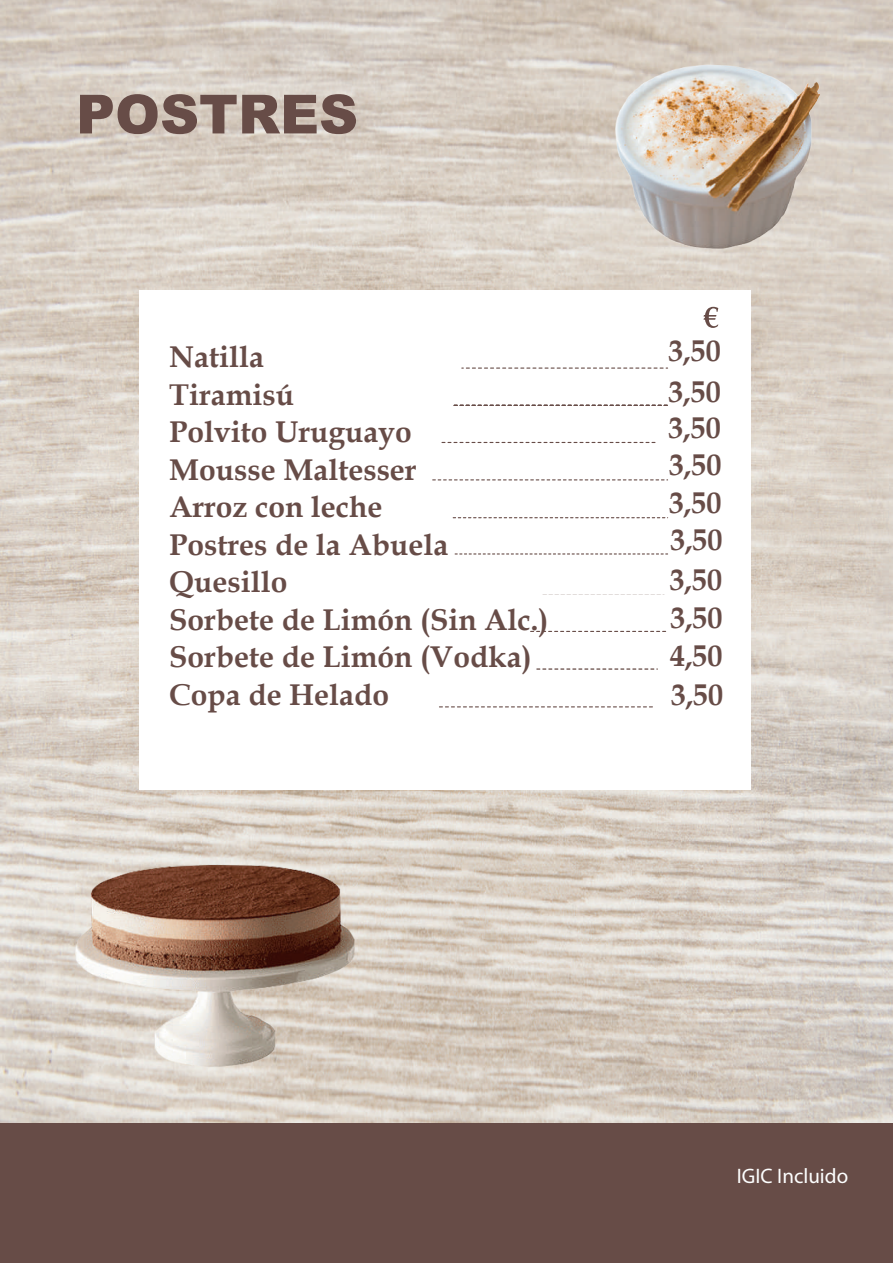
<style>
.page{position:relative;width:893px;height:1263px;background:#fff}
.page>*{position:absolute;margin:0;border:0;box-sizing:border-box;transform-origin:0 0}
.t1{font:900 54px "Arial";color:#674c47}
.t2{font:700 30px/37.5px "Book Antiqua";color:#674c47}
.t3{font:21px "Myriad Pro";color:#fdfefe}
</style>
<div class="page">
<img style="left:1px;top:0;width:892px;height:1124px">
<div style="left:0;top:1124px;width:893px;height:139px;background:#674c47"></div>
<div style="left:139px;top:290px;width:612px;height:500px;background:#fff"></div>
<svg style="left:462px;top:367px;width:206px;height:2px"></svg>
<svg style="left:433px;top:479px;width:235px;height:1px"></svg>
<svg style="left:453px;top:517px;width:215px;height:1px"></svg>
<svg style="left:455px;top:553px;width:213px;height:1px"></svg>
<svg style="left:531px;top:631px;width:136px;height:1px"></svg>
<svg style="left:703px;top:307px;width:15px;height:21px"></svg>
<img style="left:0;top:722px;width:579px;height:402px">
<img style="left:564px;top:42px;width:308px;height:229px">
<svg style="left:439px;top:706px;width:214px;height:1px"></svg>
<svg style="left:537px;top:668px;width:120px;height:2px"></svg>
<svg style="left:543px;top:594px;width:121px;height:1px"></svg>
<svg style="left:454px;top:405px;width:214px;height:1px"></svg>
<svg style="left:442px;top:442px;width:213px;height:1px"></svg>
<h1 class="t1" style="left:76px;top:75px;width:283px">POSTRES</h1>
<p class="t2" style="left:169px;top:338px;width:381px">Natilla<br>Tiramisú<br>Polvito Uruguayo<br>Mousse Maltesser<br>Arroz con leche<br>Postres de la Abuela<br>Quesillo<br>Sorbete de Limón (Sin Alc.)<br>Sorbete de Limón (Vodka)<br>Copa de Helado</p>
<p class="t2" style="left:668px;top:331px;width:54px;line-height:40.7px">3,50<br>3,50</p>
<p class="t2" style="left:668px;top:410px;width:56px;line-height:37px;text-align:justify">3,50<br>3,50<br>3,50<br>3,50</p>
<p class="t2" style="left:669px;top:561px;width:55px;line-height:38.4px;text-align:justify">3,50<br>3,50<br>4,50<br>3,50</p>
<p class="t3" style="left:737px;top:1163px;width:113px">IGIC Incluido</p>
</div>
